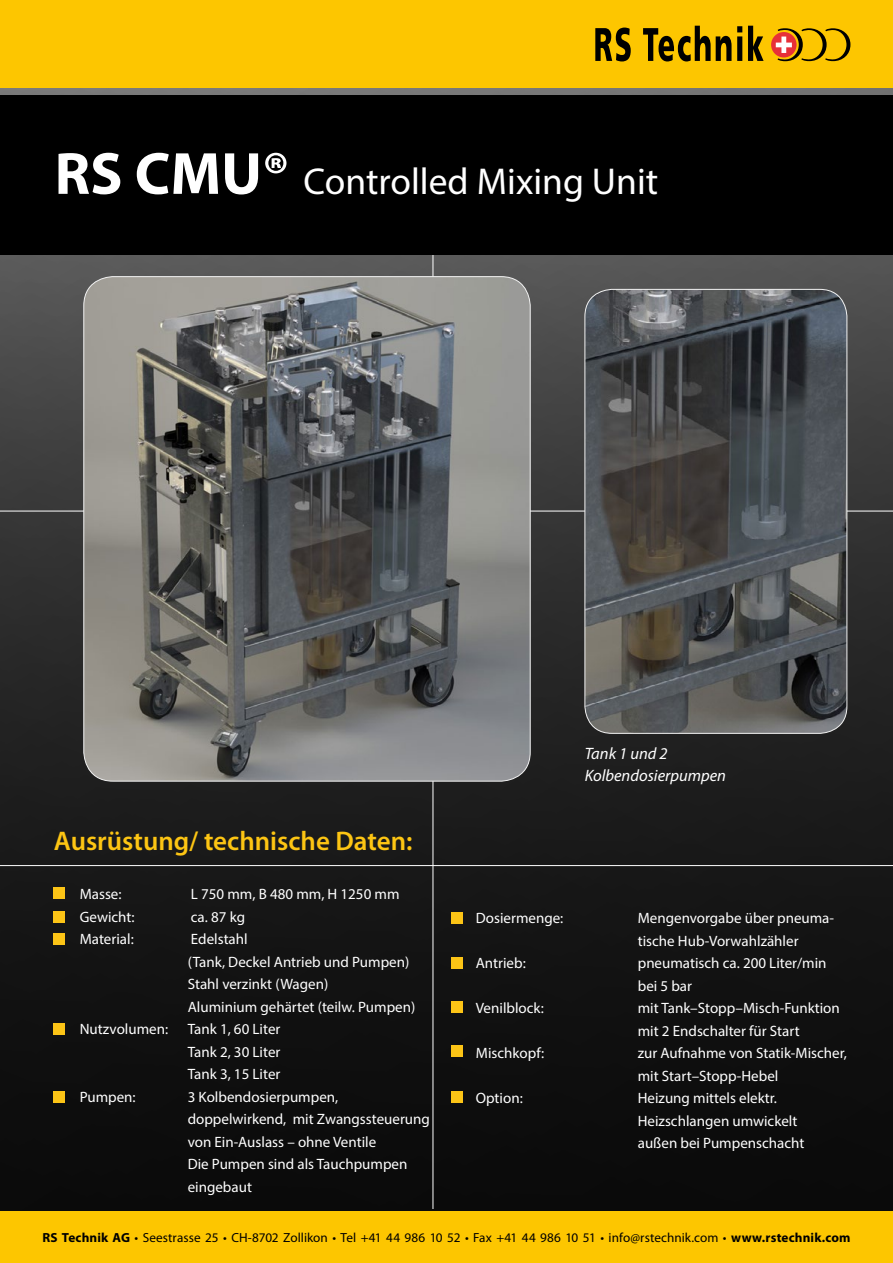
<style>
.page{position:relative;width:893px;height:1263px;background:#fff}
.page>*{position:absolute;margin:0;border:0;box-sizing:border-box;transform-origin:0 0}
.t1{font:37.5px "Myriad Pro";color:#fff}
.t2{font:600 27px "Myriad Pro";color:#fdc513}
.t3{font:italic 16.5px/22.5px "Myriad Pro";color:#fff}
.t4{font:15px/22.5px "Myriad Pro";color:#fff}
.t5{font:13.2px "Myriad Pro";color:#000}
.s1{font-weight:700;font-size:60px}
.s2{font-weight:700}
</style>
<div class="page">
<img style="left:0;top:87px;width:893px;height:1125px">
<hr style="left:0;top:511px;width:893px;height:1px;background:#fff">
<hr style="left:0;top:865px;width:893px;height:1px;background:#fff">
<hr style="left:433px;top:252px;width:1px;height:957px;background:#fff">
<img style="left:84px;top:277px;width:446px;height:504px">
<img style="left:585px;top:289px;width:262px;height:444px">
<div style="left:585px;top:289px;width:262px;height:444px;border:1px solid #f2f2f2;border-radius:27px"></div>
<div style="left:53px;top:911px;width:12px;height:12px;background:#fcc416"></div>
<div style="left:53px;top:887px;width:12px;height:12px;background:#fcc416"></div>
<div style="left:451px;top:912px;width:12px;height:12px;background:#fcc416"></div>
<div style="left:451px;top:957px;width:12px;height:12px;background:#fcc416"></div>
<div style="left:451px;top:1001px;width:12px;height:12px;background:#fcc416"></div>
<div style="left:451px;top:1044px;width:12px;height:12px;background:#fcc416"></div>
<div style="left:451px;top:1091px;width:12px;height:12px;background:#fcc416"></div>
<div style="left:53px;top:933px;width:12px;height:12px;background:#fcc416"></div>
<div style="left:53px;top:1023px;width:12px;height:12px;background:#fcc416"></div>
<div style="left:53px;top:1091px;width:12px;height:12px;background:#fcc416"></div>
<div style="left:0;top:0;width:893px;height:87px;background:#fdc600"></div>
<div style="left:0;top:96px;width:893px;height:159px;background:#000"></div>
<div style="left:0;top:1212px;width:893px;height:51px;background:#fdc600"></div>
<svg style="left:595px;top:26px;width:255px;height:35px"></svg>
<h1 class="t1" style="left:55px;top:159px;width:605px"><span class="s1">RS CMU®</span> Controlled Mixing Unit</h1>
<h2 class="t2" style="left:54px;top:824px;width:360px">Ausrüstung/ technische Daten:</h2>
<p class="t4" style="left:80px;top:882px;width:43px">Masse:</p>
<p class="t4" style="left:191px;top:882px;width:210px">L 750 mm, B 480 mm, H 1250 mm</p>
<p class="t4" style="left:80px;top:905px;width:56px">Gewicht:</p>
<p class="t4" style="left:191px;top:905px;width:56px">ca. 87 kg</p>
<p class="t4" style="left:80px;top:927px;width:56px">Material:</p>
<p class="t4" style="left:188px;top:927px;width:229px">Edelstahl<br>(Tank, Deckel Antrieb und Pumpen)<br>Stahl verzinkt (Wagen)<br>Aluminium gehärtet (teilw. Pumpen)</p>
<p class="t4" style="left:80px;top:1017px;width:90px">Nutzvolumen:</p>
<p class="t4" style="left:188px;top:1017px;width:94px;text-align:justify">Tank 1, 60 Liter Tank 2, 30 Liter Tank 3, 15 Liter</p>
<p class="t4" style="left:80px;top:1085px;width:58px">Pumpen:</p>
<p class="t4" style="left:188px;top:1085px;width:244px">3 Kolbendosierpumpen, doppelwirkend, mit Zwangssteuerung von Ein-Auslass – ohne Ventile<br>Die Pumpen sind als Tauchpumpen eingebaut</p>
<p class="t3" style="left:585px;top:741px;width:143px">Tank 1 und 2<br>Kolbendosierpumpen</p>
<p class="t4" style="left:476px;top:906px;width:89px">Dosiermenge:</p>
<p class="t4" style="left:638px;top:906px;width:198px">Mengenvorgabe über pneuma&shy;tische Hub-Vorwahlzähler</p>
<p class="t4" style="left:476px;top:951px;width:51px">Antrieb:</p>
<p class="t4" style="left:638px;top:951px;width:190px">pneumatisch ca. 200 Liter/min bei 5 bar</p>
<p class="t4" style="left:476px;top:996px;width:70px">Venilblock:</p>
<p class="t4" style="left:638px;top:996px;width:204px">mit Tank–Stopp–Misch-Funktion mit 2 Endschalter für Start</p>
<p class="t4" style="left:476px;top:1041px;width:70px">Mischkopf:</p>
<p class="t4" style="left:638px;top:1041px;width:211px">zur Aufnahme von Statik-Mischer, mit Start–Stopp-Hebel</p>
<p class="t4" style="left:476px;top:1086px;width:49px">Option:</p>
<p class="t4" style="left:638px;top:1086px;width:168px">Heizung mittels elektr.<br>Heizschlangen umwickelt außen bei Pumpenschacht</p>
<p class="t5" style="left:43px;top:1230px;width:809px"><span class="s2">RS Technik AG</span> • Seestrasse 25 • CH-8702 Zollikon • Tel +41 44 986 10 52 • Fax +41 44 986 10 51 • info@rstechnik.com • <span class="s2">www.rstechnik.com</span></p>
</div>
